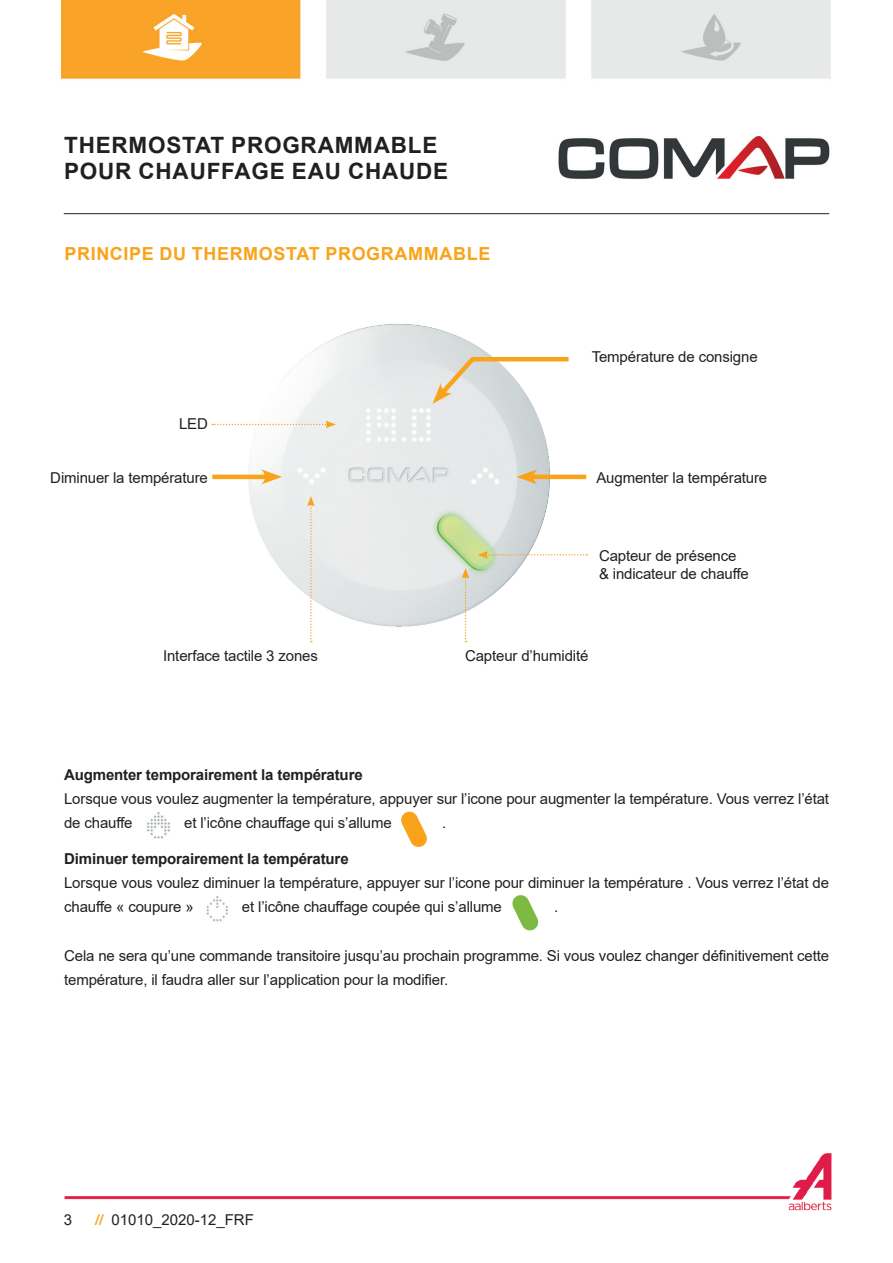
<style>
.page{position:relative;width:893px;height:1263px;background:#fff}
.page>*{position:absolute;margin:0;border:0;box-sizing:border-box;transform-origin:0 0}
.t1{font:700 22.5px/25.5px "Arial";letter-spacing:.035em;color:#231f20}
.t2{font:700 18px "Arial";letter-spacing:.035em;color:#f9a31b}
.t3{font:15px/24px "Arial";letter-spacing:-.01em;color:#231f20}
.t4{font:700 15px "Arial";letter-spacing:-.01em;color:#231f20}
.s1{font-weight:700;color:#f9a31b}
</style>
<div class="page">
<img style="left:64px;top:1153px;width:768px;height:58px">
<img style="left:61px;top:0;width:770px;height:79px">
<img style="left:558px;top:135px;width:272px;height:44px">
<hr style="left:64px;top:213px;width:765px;height:1px;background:#231f20">
<img style="left:237px;top:324px;width:323px;height:303px">
<hr style="left:529px;top:475px;width:57px;height:4px;background:#f9a31b">
<svg style="left:516px;top:469px;width:21px;height:15px"></svg>
<hr style="left:212px;top:475px;width:57px;height:4px;background:#f9a31b">
<svg style="left:261px;top:469px;width:21px;height:15px"></svg>
<svg style="left:212px;top:421px;width:124px;height:7px"></svg>
<svg style="left:462px;top:568px;width:7px;height:74px"></svg>
<svg style="left:307px;top:496px;width:8px;height:146px"></svg>
<svg style="left:478px;top:551px;width:109px;height:8px"></svg>
<svg style="left:432px;top:355px;width:137px;height:49px"></svg>
<img style="left:147px;top:812px;width:23px;height:27px">
<img style="left:206px;top:896px;width:22px;height:26px">
<svg style="left:401px;top:811px;width:26px;height:36px"></svg>
<svg style="left:512px;top:895px;width:27px;height:36px"></svg>
<h1 class="t1" style="left:64px;top:133px;width:386px">THERMOSTAT PROGRAMMABLE<br>POUR CHAUFFAGE EAU CHAUDE</h1>
<p class="t2" style="left:64px;top:241px;width:427px">PRINCIPE DU THERMOSTAT PROGRAMMABLE</p>
<p class="t3" style="left:179px;top:412px;width:30px">LED</p>
<p class="t3" style="left:592px;top:344px;width:167px">Température de consigne</p>
<p class="t3" style="left:50px;top:466px;width:159px">Diminuer la température</p>
<p class="t3" style="left:596px;top:466px;width:172px">Augmenter la température</p>
<p class="t3" style="left:599px;top:547px;width:151px;line-height:18px">Capteur de présence &amp; indicateur de chauffe</p>
<p class="t3" style="left:163px;top:644px;width:156px">Interface tactile 3 zones</p>
<p class="t3" style="left:465px;top:644px;width:125px">Capteur d’humidité</p>
<p class="t4" style="left:64px;top:765px;width:300px">Augmenter temporairement la température</p>
<p class="t3" style="left:64px;top:787px;width:766px">Lorsque vous voulez augmenter la température, appuyer sur l’icone pour augmenter la température. Vous verrez l’état de chauffe</p>
<p class="t3" style="left:184px;top:811px;width:209px">et l’icône chauffage qui s’allume</p>
<p class="t3" style="left:442px;top:811px;width:6px">.</p>
<p class="t4" style="left:64px;top:849px;width:286px">Diminuer temporairement la température</p>
<p class="t3" style="left:64px;top:871px;width:766px">Lorsque vous voulez diminuer la température, appuyer sur l’icone pour diminuer la température . Vous verrez l’état de chauffe « coupure »</p>
<p class="t3" style="left:242px;top:895px;width:261px">et l’icône chauffage coupée qui s’allume</p>
<p class="t3" style="left:554px;top:895px;width:6px">.</p>
<p class="t3" style="left:64px;top:943px;width:766px">Cela ne sera qu’une commande transitoire jusqu’au prochain programme. Si vous voulez changer définitivement cette température, il faudra aller sur l’application pour la modifier.</p>
<p class="t3" style="left:64px;top:1207px;width:10px">3</p>
<p class="t3" style="left:95px;top:1207px;width:161px"><span class="s1">//</span> 01010_2020-12_FRF</p>
</div>
